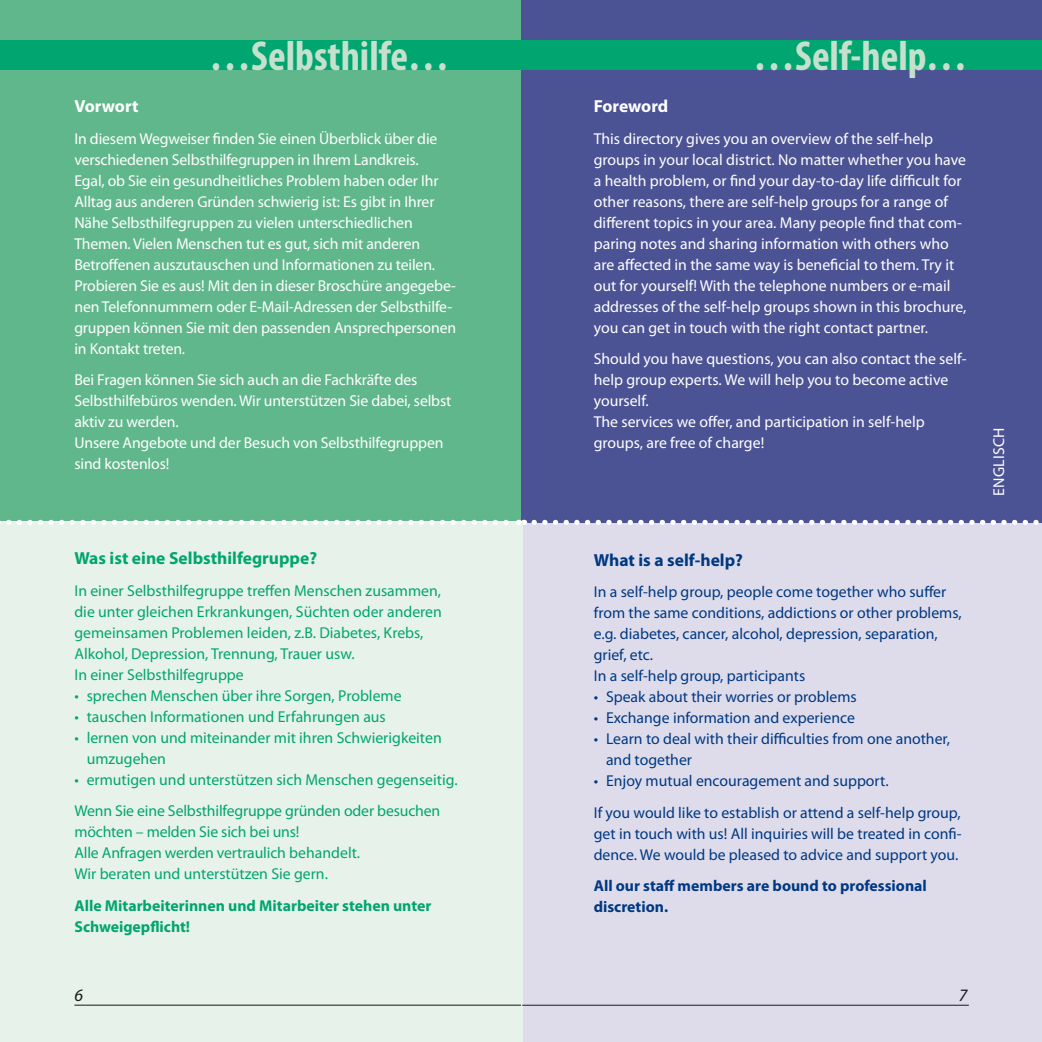
<style>
.page{position:relative;width:1042px;height:1042px;background:#fff}
.page>*{position:absolute;margin:0;border:0;box-sizing:border-box;transform-origin:0 0}
.t1{font:700 condensed 42px "Myriad Pro";color:#c5e1ce}
.t2{font:700 17.5px "Myriad Pro";color:#00a570}
.t3{font:700 17.5px "Myriad Pro";color:#003882}
.t4{font:700 17.5px "Myriad Pro";letter-spacing:-.005em;color:#fff}
.t5{font:italic 17.5px "Myriad Pro";color:#1a171b}
.t6{font:15.75px/21px "Myriad Pro";letter-spacing:-.01em;color:#fff}
.t7{font:15.75px/21px "Myriad Pro";color:#00a570}
.t8{font:15.75px/21px "Myriad Pro";color:#003882}
.t9{font:700 15.75px/21px "Myriad Pro";color:#00a570}
.t10{font:700 15.75px/21px "Myriad Pro";color:#003882}
</style>
<div class="page">
<div style="left:506px;top:520px;width:536px;height:522px;background:#dedceb"></div>
<div style="left:506px;top:0;width:536px;height:522px;background:#4b5394"></div>
<svg style="left:534px;top:520px;width:508px;height:5px"></svg>
<div style="left:0;top:521px;width:522px;height:521px;background:#e7f3ea"></div>
<div style="left:0;top:0;width:521px;height:521px;background:#60b78b"></div>
<svg style="left:0;top:520px;width:524px;height:5px"></svg>
<hr style="left:522px;top:1005px;width:447px;height:1px;background:#1a171b">
<hr style="left:74px;top:1004px;width:447px;height:1px;background:#1a171b">
<div style="left:0;top:40px;width:521px;height:29px;background:#00a570"></div>
<div style="left:521px;top:40px;width:521px;height:29px;background:#00a570"></div>
<h1 class="t1" style="left:209px;top:30px;width:242px">…Selbsthilfe…</h1>
<h1 class="t1" style="left:753px;top:29px;width:216px">…Self-help…</h1>
<p class="t4" style="left:74px;top:95px;width:66px">Vorwort</p>
<p class="t6" style="left:74px;top:128px;width:383px">I n diesem Wegweiser finden Sie einen Überblick über die verschiedenen Selbsthilfegruppen in I hrem Landkreis.<br>Egal, ob Sie ein gesundheitliches Problem haben oder I hr Alltag aus anderen Gründen schwierig ist: Es gibt in I hrer Nähe Selbsthilfegruppen zu vielen unterschiedlichen Themen. Vielen Menschen tut es gut, sich mit anderen Betroffenen auszutauschen und I nformationen zu teilen.<br>Probieren Sie es aus! Mit den in dieser Broschüre angegebe&shy;nen Telefonnummern oder E-Mail-Adressen der Selbsthilfe&shy;gruppen können Sie mit den passenden Ansprechpersonen in Kontakt treten.</p>
<p class="t6" style="left:74px;top:369px;width:378px">Bei Fragen können Sie sich auch an die Fachkräfte des Selbsthilfebüros wenden. Wir unterstützen Sie dabei, selbst aktiv zu werden.<br>Unsere Angebote und der Besuch von Selbsthilfegruppen sind kostenlos!</p>
<p class="t2" style="left:74px;top:547px;width:244px">Was ist eine Selbsthilfegruppe?</p>
<p class="t7" style="left:74px;top:580px;width:369px">I n einer Selbsthilfegruppe treffen Menschen zusammen, die unter gleichen Erkrankungen, Süchten oder anderen gemeinsamen Problemen leiden, z.B. Diabetes, Krebs, Alkohol, Depression, Trennung, Trauer usw.<br>I n einer Selbsthilfegruppe</p>
<p class="t7" style="left:74px;top:685px;width:329px">• sprechen Menschen über ihre Sorgen, Probleme</p>
<p class="t7" style="left:74px;top:706px;width:313px">• tauschen Informationen und Erfahrungen aus</p>
<p class="t7" style="left:87px;top:727px;width:356px;text-indent:-12px">• lernen von und miteinander mit ihren Schwierigkeiten umzugehen</p>
<p class="t7" style="left:74px;top:763px;width:385px;line-height:31.5px">• ermutigen und unterstützen sich Menschen gegenseitig.<br>Wenn Sie eine Selbsthilfegruppe gründen oder besuchen</p>
<p class="t7" style="left:74px;top:821px;width:287px">möchten – melden Sie sich bei uns!<br>Alle Anfragen werden vertraulich behandelt.<br>Wir beraten und unterstützen Sie gern.</p>
<p class="t9" style="left:74px;top:894px;width:358px">Alle Mitarbeiterinnen und Mitarbeiter stehen unter<br>Schweigepflicht!</p>
<p class="t4" style="left:594px;top:95px;width:76px">Foreword</p>
<p class="t6" style="left:594px;top:128px;width:374px">This directory gives you an overview of the self-help groups in your local district. No matter whether you have a health problem, or find your day-to-day life difficult for other reasons, there are self-help groups for a range of different topics in your area. Many people find that com&shy;paring notes and sharing information with others who are affected in the same way is beneficial to them. Try it out for yourself! With the telephone numbers or e-mail addresses of the self-help groups shown in this brochure, you can get in touch with the right contact partner.</p>
<p class="t6" style="left:594px;top:348px;width:374px">Should you have questions, you can also contact the self&shy;help group experts. We will help you to become active yourself.<br>The services we offer, and participation in self-help groups, are free of charge!</p>
<p class="t3" style="left:594px;top:548px;width:151px">What is a self-help?</p>
<p class="t8" style="left:594px;top:581px;width:369px">I n a self-help group, people come together who suffer from the same conditions, addictions or other problems, e.g. diabetes, cancer, alcohol, depression, separation, grief, etc.<br>I n a self-help group, participants</p>
<p class="t8" style="left:594px;top:686px;width:264px">• Speak about their worries or problems</p>
<p class="t8" style="left:594px;top:707px;width:263px">• Exchange information and experience</p>
<p class="t8" style="left:606px;top:728px;width:346px;text-indent:-12px">• Learn to deal with their difficulties from one another, and together</p>
<p class="t8" style="left:594px;top:765px;width:368px;line-height:31.5px">• Enjoy mutual encouragement and support.<br>If you would like to establish or attend a self-help group,</p>
<p class="t8" style="left:594px;top:823px;width:369px">get in touch with us! All inquiries will be treated in confi&shy;dence. We would be pleased to advice and support you.</p>
<p class="t10" style="left:594px;top:875px;width:335px">All our staff members are bound to professional discretion.</p>
<p class="t5" style="left:74px;top:984px;width:10px">6</p>
<p class="t5" style="left:959px;top:984px;width:10px">7</p>
<p class="t6" style="left:988px;top:496px;width:70px;rotate:-90deg">ENGLISCH</p>
</div>
